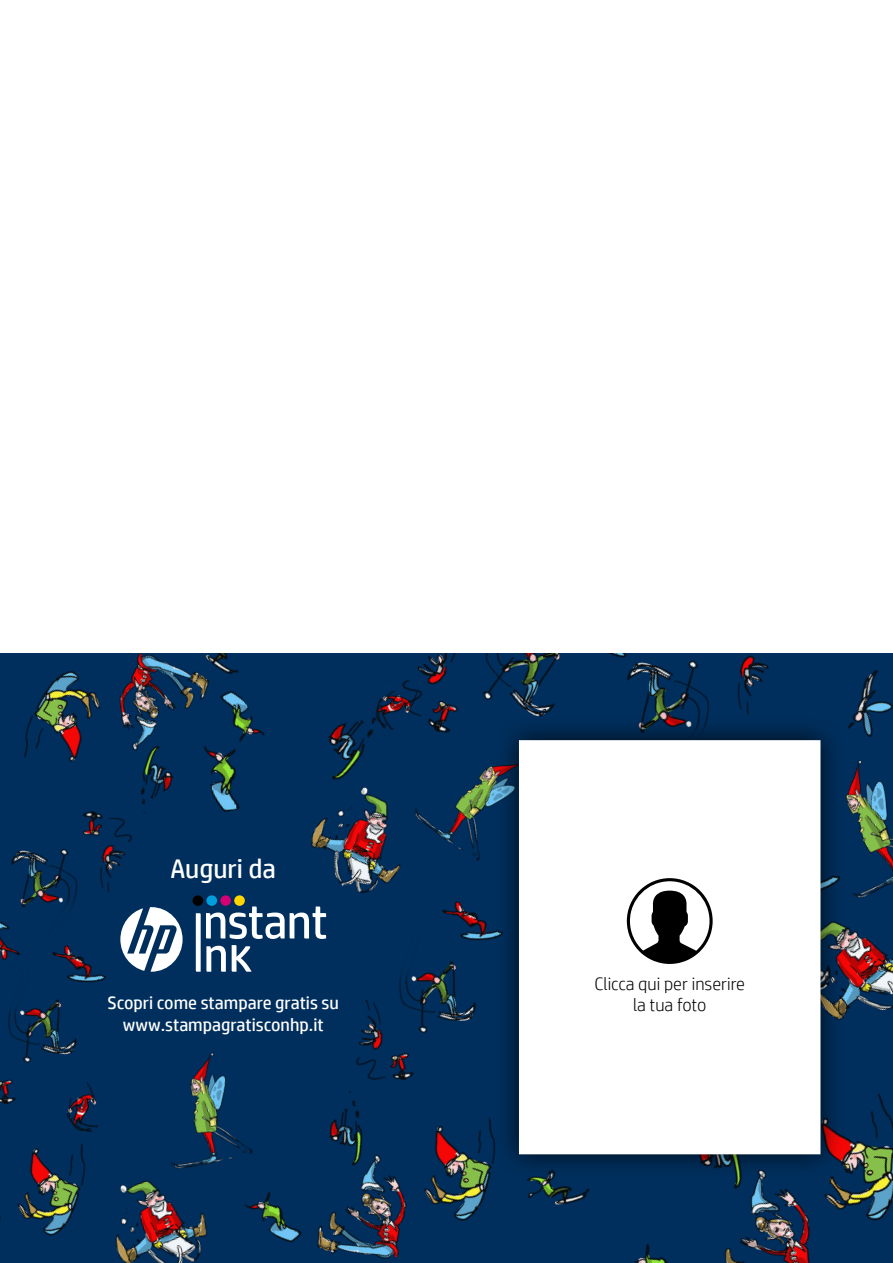
<style>
.page{position:relative;width:893px;height:1263px;background:#fff}
.page>*{position:absolute;margin:0;border:0;box-sizing:border-box;transform-origin:0 0}
.t1{font:27px "HP Simplified";color:#fff}
.t2{font:18px/21.6px "HP Simplified";color:#fff;text-align:center}
.t3{font:300 18px/21.6px "HP Simplified";color:#000;text-align:center}
</style>
<div class="page">
<img style="left:253px;top:942px;width:193px;height:321px">
<img style="left:446px;top:942px;width:447px;height:321px">
<img style="left:0;top:970px;width:253px;height:293px">
<img style="left:0;top:653px;width:257px;height:317px">
<img style="left:663px;top:653px;width:230px;height:83px">
<img style="left:257px;top:814px;width:238px;height:128px">
<img style="left:844px;top:736px;width:49px;height:370px">
<img style="left:35px;top:1037px;width:235px;height:226px">
<img style="left:153px;top:653px;width:510px;height:161px">
<div style="left:495px;top:716px;width:349px;height:462px;background:#000;opacity:.75"></div>
<svg style="left:517px;top:739px;width:305px;height:417px"></svg>
<svg style="left:120px;top:907px;width:63px;height:65px"></svg>
<svg style="left:196px;top:906px;width:130px;height:66px"></svg>
<div style="left:193px;top:895px;width:10px;height:11px;background:#000;border-radius:50%"></div>
<div style="left:206px;top:895px;width:11px;height:11px;background:#009edb;border-radius:50%"></div>
<div style="left:220px;top:895px;width:11px;height:11px;background:#d40074;border-radius:50%"></div>
<div style="left:234px;top:895px;width:11px;height:11px;background:#ffd600;border-radius:50%"></div>
<svg style="left:627px;top:878px;width:86px;height:86px"></svg>
<h1 class="t1" style="left:170px;top:851px;width:107px">Auguri da</h1>
<p class="t2" style="left:107px;top:992px;width:233px">Scopri come stampare gratis su www.stampagratisconhp.it</p>
<p class="t3" style="left:594px;top:972px;width:152px">Clicca qui per inserire la tua foto</p>
</div>
